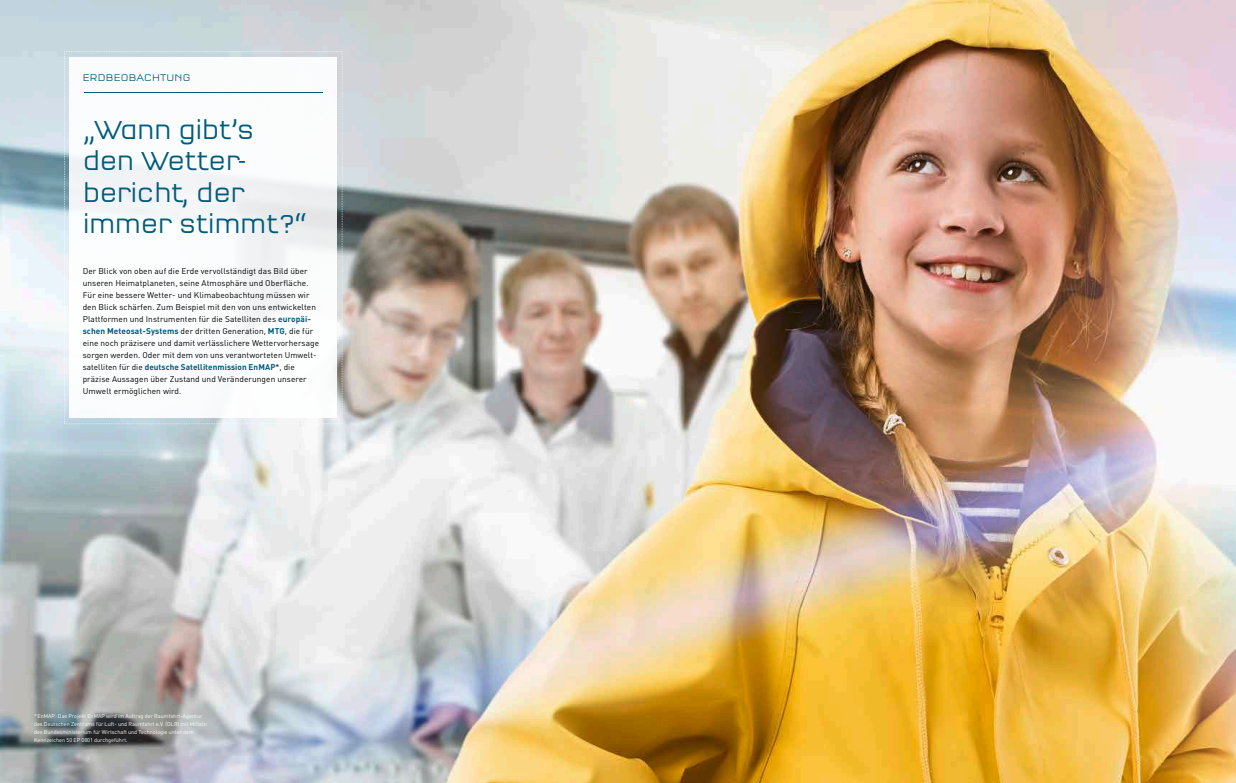
<style>
.page{position:relative;width:1236px;height:783px;background:#fff}
.page>*{position:absolute;margin:0;border:0;box-sizing:border-box;transform-origin:0 0}
.t1{font:300 condensed 27px/31.5px "Q Type OT";letter-spacing:-.02em;color:#005b7b}
.t2{font:300 condensed 10px "Q Type OT";letter-spacing:.02em;color:#005b7b}
.t3{font:8.3px/12px "DIN";letter-spacing:.01em;color:#000}
.t4{font:5.5px/8px "DIN";color:#fff}
.s1{font-weight:700;color:#005b7b}
</style>
<div class="page">
<img style="left:0;top:0;width:1236px;height:782px">
<svg style="left:64px;top:51px;width:278px;height:373px"></svg>
<img style="left:70px;top:57px;width:266px;height:360px">
<hr style="left:84px;top:93px;width:238px;height:1px;background:#005b7b">
<p class="t2" style="left:83px;top:72px;width:109px">ERDBEOBACHTUNG</p>
<h1 class="t1" style="left:83px;top:114px;width:226px">„Wann gibt’s den Wetter&shy;bericht, der immer stimmt?“</h1>
<p class="t3" style="left:83px;top:264px;width:238px">Der Blick von oben auf die Erde vervollständigt das Bild über unseren Heimatplaneten, seine Atmosphäre und Oberfläche.<br>Für eine bessere Wetter- und Klimabeobachtung müssen wir den Blick schärfen. Zum Beispiel mit den von uns entwickelten Plattformen und Instrumenten für die Satelliten des <span class="s1">europäi&shy;schen Meteosat-Systems</span> der dritten Generation, <span class="s1">MTG</span>, die für eine noch präzisere und damit verlässlichere Wettervorhersage sorgen werden. Oder mit dem von uns verantworteten Umwelt&shy;satelliten für die <span class="s1">deutsche Satellitenmission EnMAP</span>*, die<br>prä zise Aussagen über Zustand und Veränderungen unserer Umwelt ermöglichen wird.</p>
<p class="t4" style="left:34px;top:712px;width:174px">* EnMAP: Das Projekt EnMAP wird im Auftrag der Raumfahrt-Agentur des Deutschen Zentrums für Luft- und Raumfahrt e.V. (DLR) mit Mitteln des Bundesministerium für Wirtschaft und Technologie unter dem Kennzeichen 50 EP 0801 durchgeführt.</p>
</div>
